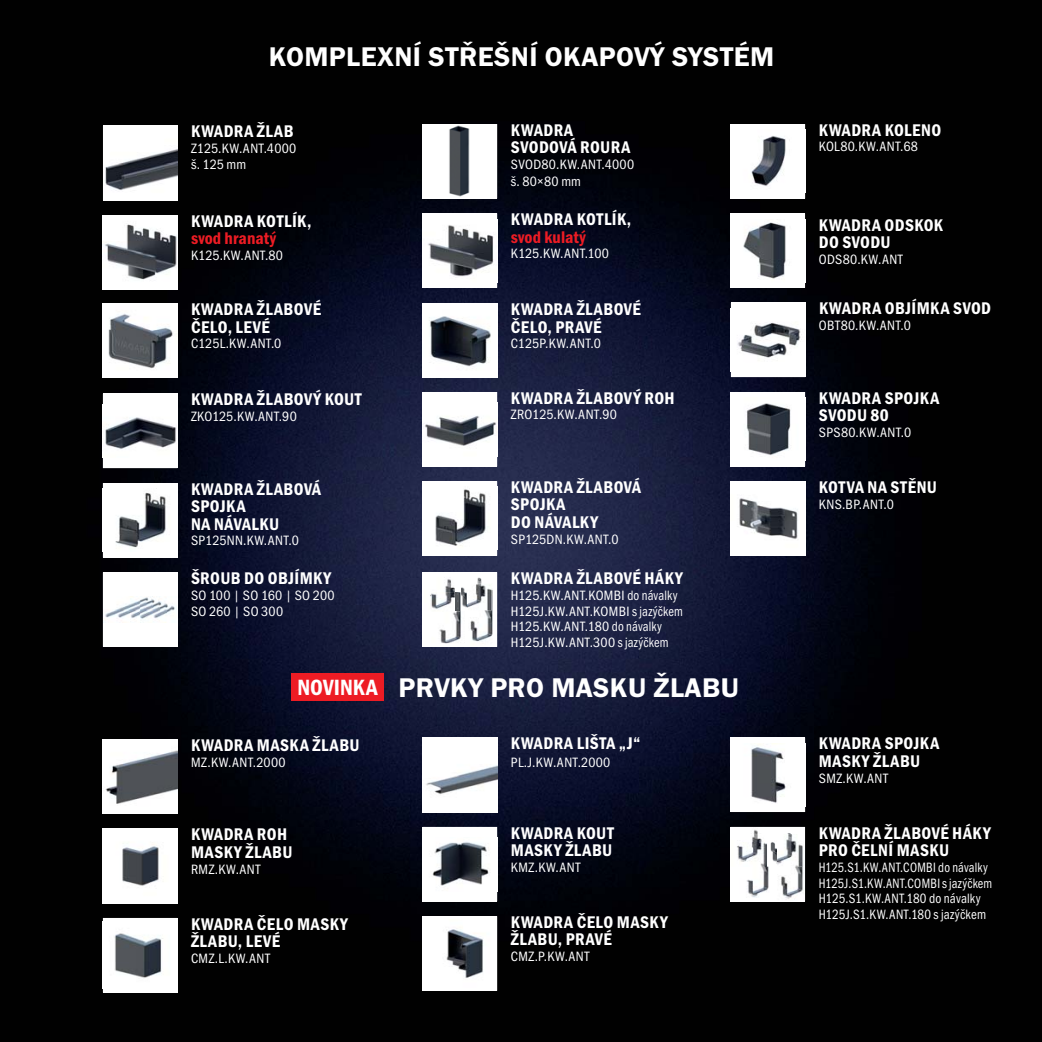
<style>
.page{position:relative;width:1042px;height:1042px;background:#fff}
.page>*{position:absolute;margin:0;border:0;box-sizing:border-box;transform-origin:0 0}
.t1{font:28px "Franklin Got Itc TOT Dem";letter-spacing:.015em;color:#fff}
.t2{font:17.5px/17.5px "Franklin Got Itc TOT Dem Con";letter-spacing:.03em;color:#fff}
.t3{font:17.5px "Franklin Got Itc TOT Dem Con";letter-spacing:.01em;color:#ed1c24}
.t4{font:14px/15.8px "Franklin Got Itc TOT Boo Con";letter-spacing:.025em;color:#fff}
.t5{font:14px/15.8px "Franklin Got Itc TOT Boo Con";letter-spacing:.025em;color:#fff;scale:.89 1}
.s1{font-family:"Franklin Got Itc TOT Dem Con";font-size:22.93px}
</style>
<div class="page">
<img style="left:0;top:0;width:1042px;height:1042px">
<img style="left:103px;top:126px;width:74px;height:74px">
<img style="left:103px;top:215px;width:74px;height:74px">
<div style="left:731px;top:124px;width:74px;height:74px;background:#fff"></div>
<img style="left:751px;top:136px;width:35px;height:50px">
<img style="left:103px;top:303px;width:74px;height:75px">
<div style="left:103px;top:394px;width:74px;height:74px;background:#fff"></div>
<img style="left:105px;top:417px;width:71px;height:32px">
<div style="left:730px;top:213px;width:75px;height:75px;background:#fff"></div>
<img style="left:743px;top:222px;width:43px;height:57px">
<div style="left:103px;top:483px;width:74px;height:74px;background:#fff"></div>
<img style="left:115px;top:492px;width:51px;height:56px">
<div style="left:423px;top:124px;width:74px;height:74px;background:#fff"></div>
<img style="left:449px;top:125px;width:21px;height:72px">
<div style="left:731px;top:303px;width:74px;height:74px;background:#fff"></div>
<img style="left:737px;top:322px;width:65px;height:36px">
<img style="left:423px;top:303px;width:74px;height:75px">
<div style="left:423px;top:392px;width:74px;height:74px;background:#fff"></div>
<img style="left:425px;top:415px;width:72px;height:31px">
<div style="left:731px;top:392px;width:74px;height:74px;background:#fff"></div>
<img style="left:746px;top:403px;width:45px;height:52px">
<img style="left:731px;top:481px;width:74px;height:75px">
<div style="left:423px;top:213px;width:74px;height:75px;background:#fff"></div>
<img style="left:428px;top:225px;width:66px;height:52px">
<div style="left:423px;top:572px;width:74px;height:75px;background:#fff"></div>
<img style="left:430px;top:579px;width:25px;height:18px">
<img style="left:461px;top:577px;width:21px;height:15px">
<img style="left:470px;top:590px;width:23px;height:52px">
<img style="left:465px;top:584px;width:27px;height:26px">
<img style="left:431px;top:592px;width:37px;height:51px">
<img style="left:103px;top:739px;width:74px;height:75px">
<img style="left:103px;top:828px;width:74px;height:75px">
<div style="left:731px;top:737px;width:74px;height:75px;background:#fff"></div>
<img style="left:751px;top:743px;width:35px;height:60px">
<div style="left:103px;top:918px;width:74px;height:74px;background:#fff"></div>
<img style="left:114px;top:933px;width:49px;height:45px">
<img style="left:423px;top:737px;width:74px;height:75px">
<div style="left:423px;top:916px;width:74px;height:74px;background:#fff"></div>
<img style="left:446px;top:929px;width:37px;height:49px">
<div style="left:423px;top:827px;width:74px;height:74px;background:#fff"></div>
<img style="left:432px;top:842px;width:57px;height:44px">
<div style="left:730px;top:827px;width:75px;height:74px;background:#fff"></div>
<img style="left:737px;top:830px;width:25px;height:30px">
<img style="left:781px;top:845px;width:22px;height:55px">
<img style="left:776px;top:834px;width:26px;height:32px">
<img style="left:740px;top:842px;width:36px;height:55px">
<svg style="left:766px;top:842px;width:1px;height:24px"></svg>
<div style="left:103px;top:572px;width:74px;height:75px;background:#fff"></div>
<img style="left:105px;top:596px;width:71px;height:23px">
<div style="left:423px;top:481px;width:74px;height:75px;background:#fff"></div>
<img style="left:435px;top:489px;width:51px;height:57px">
<div style="left:291px;top:674px;width:93px;height:27px;background:#ed1c24"></div>
<h1 class="t1" style="left:269px;top:46px;width:507px">KOMPLEXNÍ STŘEŠNÍ OKAPOVÝ SYSTÉM</h1>
<p class="t2" style="left:191px;top:124px;width:104px">KWADRA ŽLAB</p>
<p class="t4" style="left:191px;top:142px;width:107px">Z125.KW.ANT.4000 š. 125 mm</p>
<p class="t2" style="left:191px;top:214px;width:122px">KWADRA KOTLÍK,</p>
<p class="t3" style="left:191px;top:231px;width:87px">svod hranatý</p>
<p class="t4" style="left:191px;top:249px;width:93px">K125.KW.ANT.80</p>
<p class="t2" style="left:191px;top:302px;width:131px">KWADRA ŽLABOVÉ<br>ČELO, LEVÉ</p>
<p class="t4" style="left:191px;top:337px;width:92px">C125L.KW.ANT.0</p>
<p class="t2" style="left:191px;top:392px;width:172px">KWADRA ŽLABOVÝ KOUT</p>
<p class="t4" style="left:191px;top:410px;width:107px">ZKO125.KW.ANT.90</p>
<p class="t2" style="left:191px;top:481px;width:132px">KWADRA ŽLABOVÁ<br>SPOJKA<br>NA NÁVALKU</p>
<p class="t4" style="left:191px;top:534px;width:109px">SP125NN.KW.ANT.0</p>
<p class="t2" style="left:191px;top:571px;width:142px">ŠROUB DO OBJÍMKY</p>
<p class="t4" style="left:191px;top:588px;width:145px">SO 100 | SO 160 | SO 200<br>SO 260 | SO 300</p>
<p class="t2" style="left:511px;top:123px;width:121px">KWADRA<br>SVODOVÁ ROURA</p>
<p class="t4" style="left:511px;top:157px;width:125px;line-height:17.5px">SVOD80.KW.ANT.4000 š. 80×80 mm</p>
<p class="t2" style="left:511px;top:212px;width:122px">KWADRA KOTLÍK,</p>
<p class="t3" style="left:511px;top:230px;width:77px">svod kulatý</p>
<p class="t4" style="left:511px;top:247px;width:100px">K125.KW.ANT.100</p>
<p class="t2" style="left:511px;top:302px;width:131px">KWADRA ŽLABOVÉ<br>ČELO, PRAVÉ</p>
<p class="t4" style="left:511px;top:337px;width:92px">C125P.KW.ANT.0</p>
<p class="t2" style="left:511px;top:390px;width:165px">KWADRA ŽLABOVÝ ROH</p>
<p class="t4" style="left:511px;top:408px;width:108px">ZRO125.KW.ANT.90</p>
<p class="t2" style="left:511px;top:480px;width:132px">KWADRA ŽLABOVÁ<br>SPOJKA<br>DO NÁVALKY</p>
<p class="t4" style="left:511px;top:532px;width:109px">SP125DN.KW.ANT.0</p>
<p class="t2" style="left:511px;top:571px;width:174px">KWADRA ŽLABOVÉ HÁKY</p>
<p class="t4" style="left:511px;top:588px;width:174px">H125.KW.ANT.KOMBI do návalky<br>H125J.KW.ANT.KOMBI s jazýčkem<br>H125.KW.ANT.180 do návalky<br>H125J.KW.ANT.300 s jazýčkem</p>
<h1 class="t1" style="left:297px;top:676px;width:443px"><span class="s1">NOVINKA</span> PRVKY PRO MASKU ŽLABU</h1>
<p class="t2" style="left:191px;top:738px;width:170px">KWADRA MASKA ŽLABU</p>
<p class="t4" style="left:191px;top:755px;width:96px">MZ.KW.ANT.2000</p>
<p class="t2" style="left:191px;top:827px;width:103px">KWADRA ROH<br>MASKY ŽLABU</p>
<p class="t4" style="left:191px;top:862px;width:71px">RMZ.KW.ANT</p>
<p class="t2" style="left:191px;top:916px;width:158px">KWADRA ČELO MASKY<br>ŽLABU, LEVÉ</p>
<p class="t4" style="left:191px;top:951px;width:81px">CMZ.L.KW.ANT</p>
<p class="t2" style="left:511px;top:736px;width:131px">KWADRA LIŠTA „J“</p>
<p class="t4" style="left:511px;top:755px;width:101px">PL.J.KW.ANT.2000</p>
<p class="t2" style="left:511px;top:825px;width:104px">KWADRA KOUT<br>MASKY ŽLABU</p>
<p class="t4" style="left:511px;top:860px;width:71px">KMZ.KW.ANT</p>
<p class="t2" style="left:511px;top:915px;width:158px">KWADRA ČELO MASKY<br>ŽLABU, PRAVÉ</p>
<p class="t4" style="left:511px;top:950px;width:80px">CMZ.P.KW.ANT</p>
<p class="t2" style="left:819px;top:123px;width:124px">KWADRA KOLENO</p>
<p class="t4" style="left:819px;top:140px;width:101px">KOL80.KW.ANT.68</p>
<p class="t2" style="left:819px;top:218px;width:126px">KWADRA ODSKOK<br>DO SVODU</p>
<p class="t4" style="left:819px;top:253px;width:86px">ODS80.KW.ANT</p>
<p class="t2" style="left:819px;top:301px;width:174px">KWADRA OBJÍMKA SVOD</p>
<p class="t4" style="left:819px;top:319px;width:94px">OBT80.KW.ANT.0</p>
<p class="t2" style="left:819px;top:390px;width:122px">KWADRA SPOJKA<br>SVODU 80</p>
<p class="t4" style="left:819px;top:425px;width:94px">SPS80.KW.ANT.0</p>
<p class="t2" style="left:819px;top:480px;width:120px">KOTVA NA STĚNU</p>
<p class="t4" style="left:819px;top:497px;width:77px">KNS.BP.ANT.0</p>
<p class="t2" style="left:819px;top:736px;width:122px">KWADRA SPOJKA<br>MASKY ŽLABU</p>
<p class="t4" style="left:819px;top:771px;width:71px">SMZ.KW.ANT</p>
<p class="t2" style="left:819px;top:825px;width:174px">KWADRA ŽLABOVÉ HÁKY<br>PRO ČELNÍ MASKU</p>
<p class="t5" style="left:819px;top:860px;width:196px">H125.S1.KW.ANT.COMBI do návalky H125J.S1.KW.ANT.COMBI s jazýčkem H125.S1.KW.ANT.180 do návalky H125J.S1.KW.ANT.180 s jazýčkem</p>
</div>
